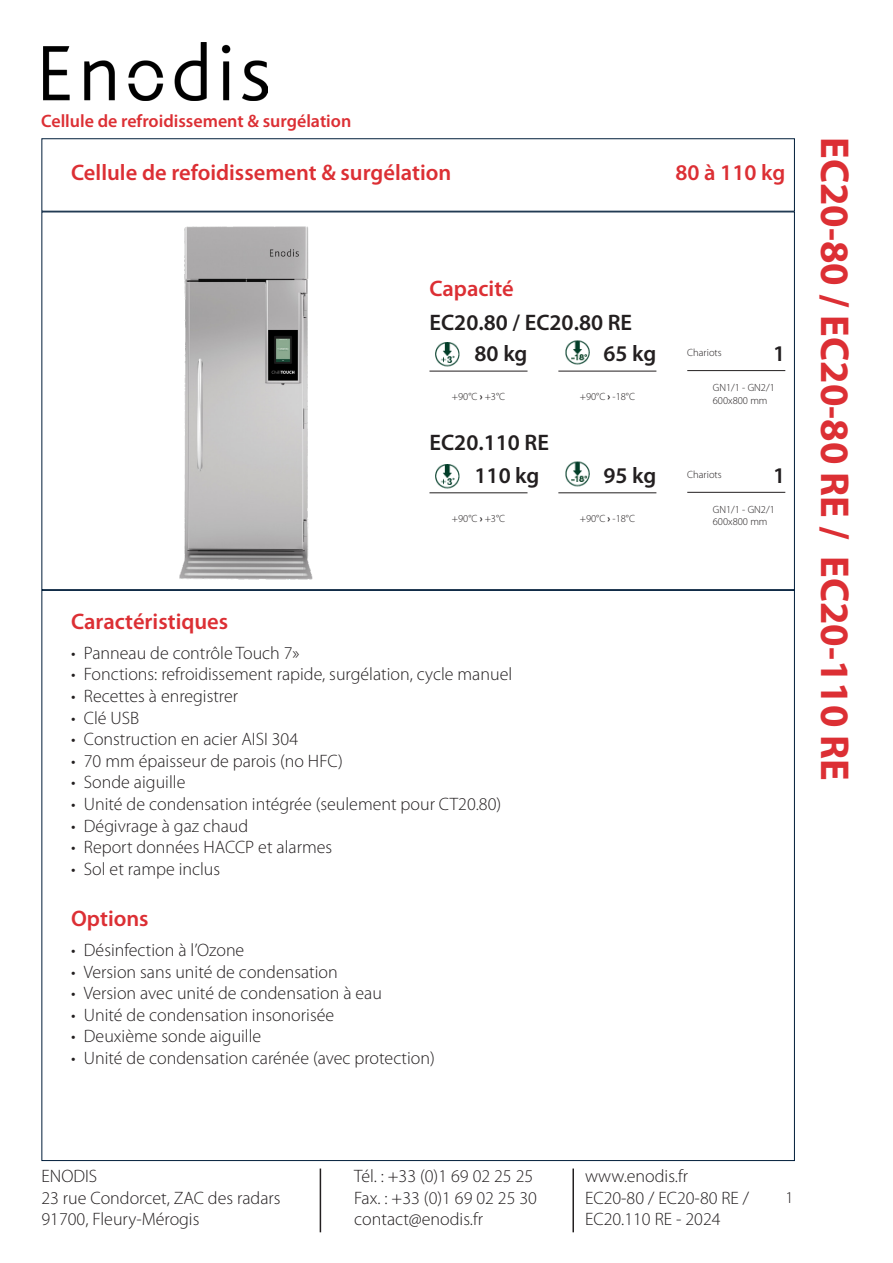
<style>
.page{position:relative;width:893px;height:1263px;background:#fff}
.page>*{position:absolute;margin:0;border:0;box-sizing:border-box;transform-origin:0 0}
.t1{font:700 40.5px "Myriad Pro";color:#dc2f34}
.t2{font:600 22.5px "Myriad Pro";color:#dc2f34}
.t3{font:600 22.5px "Myriad Pro";color:#231f20}
.t4{font:300 18px/21.6px "Myriad Pro";color:#231f20}
.t5{font:600 18px "Myriad Pro";color:#dc2f34}
.t6{font:300 16.5px "Myriad Pro";color:#231f20}
.t7{font:300 10.5px "Myriad Pro";color:#231f20}
.s1{font-weight:700}
</style>
<div class="page">
<img style="left:43px;top:43px;width:224px;height:58px">
<div style="left:41px;top:138px;width:754px;height:74px;border:1px solid #001d3a"></div>
<hr style="left:320px;top:1168px;width:1px;height:64px;background:#231f20">
<hr style="left:572px;top:1168px;width:2px;height:64px;background:#231f20">
<img style="left:179px;top:226px;width:134px;height:354px">
<img style="left:435px;top:342px;width:25px;height:25px">
<img style="left:565px;top:340px;width:25px;height:25px">
<hr style="left:429px;top:371px;width:98px;height:1px;background:#231f20">
<hr style="left:558px;top:371px;width:98px;height:1px;background:#231f20">
<hr style="left:687px;top:370px;width:98px;height:1px;background:#231f20">
<img style="left:435px;top:464px;width:25px;height:25px">
<img style="left:565px;top:461px;width:25px;height:26px">
<hr style="left:429px;top:493px;width:98px;height:1px;background:#231f20">
<hr style="left:558px;top:493px;width:98px;height:1px;background:#231f20">
<hr style="left:687px;top:492px;width:98px;height:1px;background:#231f20">
<p class="t5" style="left:41px;top:111px;width:312px">Cellule de refroidissement &amp; surgélation</p>
<p class="t2" style="left:71px;top:160px;width:382px">Cellule de refoidissement &amp; surgélation</p>
<p class="t2" style="left:429px;top:276px;width:86px">Capacité</p>
<p class="t3" style="left:429px;top:310px;width:204px">EC20.80 / EC20.80 RE</p>
<p class="t2" style="left:675px;top:160px;width:111px">80 à 110 kg</p>
<p class="t3" style="left:475px;top:341px;width:54px">80 kg</p>
<p class="t3" style="left:603px;top:341px;width:54px">65 kg</p>
<p class="t7" style="left:687px;top:347px;width:36px">Chariots</p>
<p class="t3" style="left:773px;top:341px;width:14px">1</p>
<p class="t7" style="left:452px;top:390px;width:55px">+90°C <span class="s1">›</span> +3°C</p>
<p class="t7" style="left:580px;top:390px;width:57px">+90°C <span class="s1">›</span> -18°C</p>
<p class="t7" style="left:713px;top:382px;width:64px">GN1/1 - GN2/1</p>
<p class="t7" style="left:713px;top:394px;width:56px">600x800 mm</p>
<p class="t3" style="left:429px;top:430px;width:121px">EC20.110 RE</p>
<p class="t3" style="left:475px;top:463px;width:66px">110 kg</p>
<p class="t3" style="left:603px;top:463px;width:54px">95 kg</p>
<p class="t7" style="left:687px;top:469px;width:36px">Chariots</p>
<p class="t3" style="left:773px;top:463px;width:14px">1</p>
<p class="t7" style="left:452px;top:512px;width:55px">+90°C <span class="s1">›</span> +3°C</p>
<p class="t7" style="left:580px;top:512px;width:57px">+90°C <span class="s1">›</span> -18°C</p>
<p class="t7" style="left:713px;top:503px;width:64px">GN1/1 - GN2/1</p>
<p class="t7" style="left:713px;top:516px;width:56px">600x800 mm</p>
<p class="t2" style="left:71px;top:609px;width:159px">Caractéristiques</p>
<p class="t4" style="left:71px;top:642px;width:230px">• Panneau de contrôle Touch 7»</p>
<p class="t4" style="left:71px;top:664px;width:443px">• Fonctions: refroidissement rapide, surgélation, cycle manuel</p>
<p class="t4" style="left:71px;top:685px;width:168px">• Recettes à enregistrer</p>
<p class="t4" style="left:71px;top:707px;width:70px">• Clé USB</p>
<p class="t4" style="left:71px;top:729px;width:229px">• Construction en acier AISI 304</p>
<p class="t4" style="left:71px;top:750px;width:273px">• 70 mm épaisseur de parois (no HFC)</p>
<p class="t4" style="left:71px;top:772px;width:116px">• Sonde aiguille</p>
<p class="t4" style="left:71px;top:793px;width:432px">• Unité de condensation intégrée (seulement pour CT20.80)</p>
<p class="t4" style="left:71px;top:815px;width:179px">• Dégivrage à gaz chaud</p>
<p class="t4" style="left:71px;top:837px;width:263px">• Report données HACCP et alarmes</p>
<p class="t4" style="left:71px;top:858px;width:151px">• Sol et rampe inclus</p>
<p class="t2" style="left:71px;top:906px;width:79px">Options</p>
<p class="t4" style="left:71px;top:939px;width:175px">• Désinfection à l’Ozone</p>
<p class="t4" style="left:71px;top:961px;width:268px">• Version sans unité de condensation</p>
<p class="t4" style="left:71px;top:983px;width:312px">• Version avec unité de condensation à eau</p>
<p class="t4" style="left:71px;top:1004px;width:265px">• Unité de condensation insonorisée</p>
<p class="t4" style="left:71px;top:1026px;width:192px">• Deuxième sonde aiguille</p>
<p class="t4" style="left:71px;top:1047px;width:365px">• Unité de condensation carénée (avec protection)</p>
<h1 class="t1" style="left:861px;top:137px;width:645px;rotate:90deg">EC20-80 / EC20-80 RE / EC20-110 RE</h1>
<p class="t4" style="left:41px;top:1165px;width:241px">ENODIS<br>23 rue Condorcet, ZAC des radars<br>91700, Fleury-Mérogis</p>
<p class="t4" style="left:354px;top:1165px;width:184px">Tél. : +33 (0)1 69 02 25 25<br>Fax. : +33 (0)1 69 02 25 30 contact@enodis.fr</p>
<p class="t4" style="left:585px;top:1165px;width:166px">www.enodis.fr<br>EC20-80 / EC20-80 RE /<br>EC20.110 RE - 2024</p>
<p class="t6" style="left:785px;top:1189px;width:10px">1</p>
</div>
